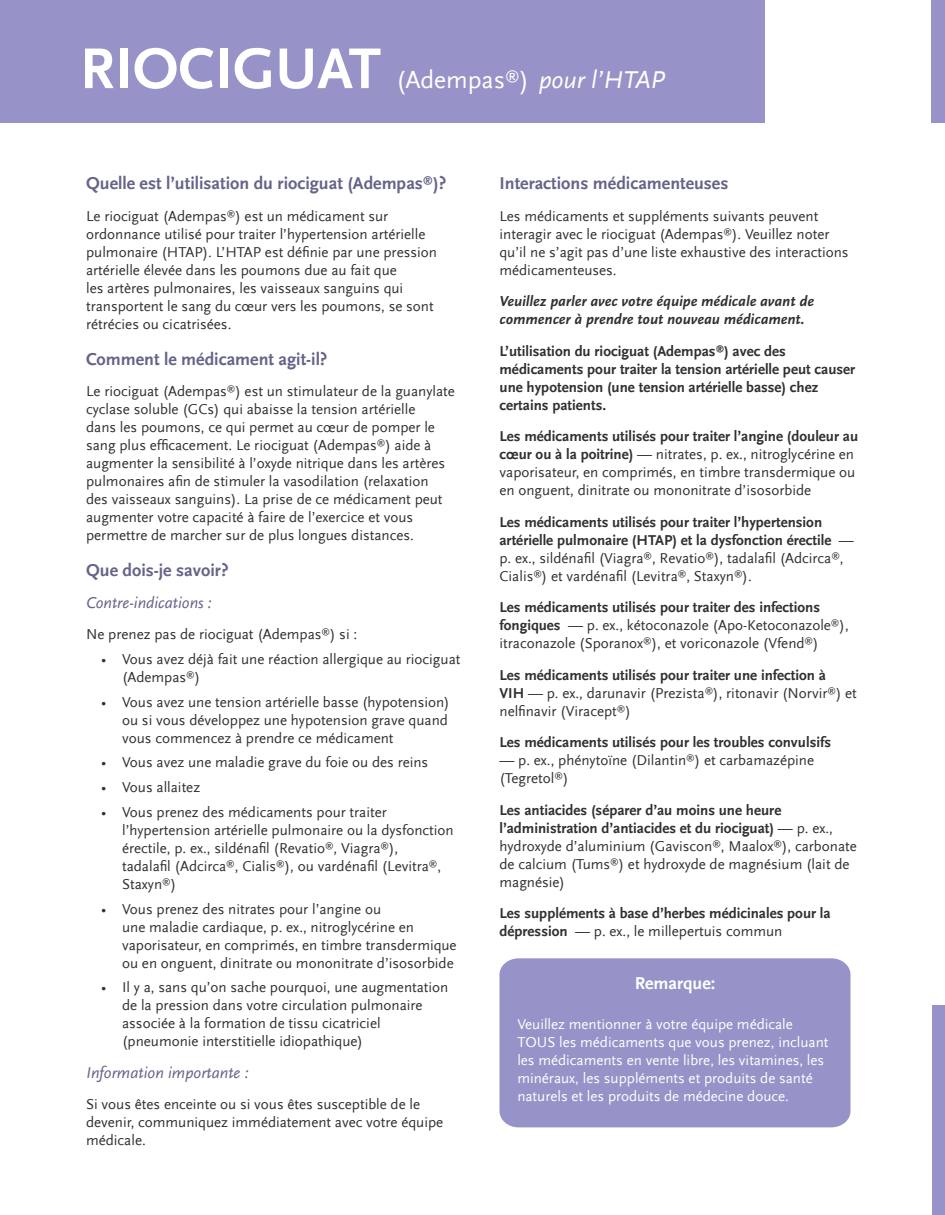
<style>
.page{position:relative;width:945px;height:1215px;background:#fff}
.page>*{position:absolute;margin:0;border:0;box-sizing:border-box;transform-origin:0 0}
.t1{font:700 60px "Scala Sans";color:#fff}
.t2{font:italic 25.5px "Scala Sans";color:#fff}
.text{font:700 18px "Scala Sans";color:#656489}
.t3{font:700 18px "Scala Sans";color:#fff}
.subheaders{font:italic 16.5px "Scala Sans";color:#656489}
.text-2{font:15px/18px "Scala Sans";color:#312f30}
.text-3{font:700 15px/18px "Scala Sans";color:#312f30}
.t4{font:15px/18px "Scala Sans";color:#fff}
.text-4{font:italic 700 15px/18px "Scala Sans OT";color:#312f30}
.s1{font-style:normal}
.s2{font-weight:700}
.s3{font-weight:400}
</style>
<div class="page">
<div style="left:0;top:0;width:764px;height:123px;background:#9793c8"></div>
<div style="left:932px;top:0;width:13px;height:123px;background:#9793c8"></div>
<div style="left:499px;top:958px;width:351px;height:169px;background:#9693c8"></div>
<div style="left:932px;top:1006px;width:13px;height:209px;background:#9793c8"></div>
<p class="t1" style="left:80px;top:36px;width:303px">RIOCIGUAT</p>
<p class="t2" style="left:396px;top:66px;width:270px"><span class="s1">(Adempas</span><sup>®</sup><span class="s1">)</span> pour l’HTAP</p>
<p class="text" style="left:86px;top:174px;width:362px">Quelle est l’utilisation du riociguat (Adempas<sup>®</sup>)?</p>
<p class="text-2" style="left:86px;top:207px;width:352px">Le riociguat (Adempas<sup>®</sup>) est un médicament sur ordonnance utilisé pour traiter l’hypertension artérielle pulmonaire (HTAP). L’HTAP est définie par une pression artérielle élevée dans les poumons due au fait que<br>les artères pulmonaires, les vaisseaux sanguins qui transportent le sang du cœur vers les poumons, se sont rétrécies ou cicatrisées.</p>
<p class="text" style="left:86px;top:349px;width:243px">Comment le médicament agit-il?</p>
<p class="text-2" style="left:86px;top:382px;width:370px">Le riociguat (Adempas<sup>®</sup>) est un stimulateur de la guanylate cyclase soluble (GCs) qui abaisse la tension artérielle<br>dans les poumons, ce qui permet au cœur de pomper le sang plus efficacement. Le riociguat (Adempas<sup>®</sup>) aide à augmenter la sensibilité à l’oxyde nitrique dans les artères pulmonaires afin de stimuler la vasodilation (relaxation<br>des vaisseaux sanguins). La prise de ce médicament peut augmenter votre capacité à faire de l’exercice et vous permettre de marcher sur de plus longues distances.</p>
<p class="text" style="left:86px;top:561px;width:144px">Que dois-je savoir?</p>
<p class="subheaders" style="left:86px;top:593px;width:128px">Contre-indications :</p>
<p class="text-2" style="left:86px;top:625px;width:273px">Ne prenez pas de riociguat (Adempas<sup>®</sup>) si :</p>
<p class="text-2" style="left:122px;top:650px;width:340px;text-indent:-21px">• Vous avez déjà fait une réaction allergique au riociguat (Adempas<sup>®</sup>)</p>
<p class="text-2" style="left:122px;top:693px;width:329px;text-align:justify;text-indent:-21px">• Vous avez une tension artérielle basse (hypotension) ou si vous développez une hypotension grave quand vous commencez à prendre ce médicament</p>
<p class="text-2" style="left:101px;top:754px;width:329px">• Vous avez une maladie grave du foie ou des reins</p>
<p class="text-2" style="left:101px;top:778px;width:101px">• Vous allaitez</p>
<p class="text-2" style="left:122px;top:803px;width:333px;text-indent:-21px">• Vous prenez des médicaments pour traiter l’hypertension artérielle pulmonaire ou la dysfonction érectile, p. ex., sildénafil (Revatio<sup>®</sup>, Viagra<sup>®</sup>),<br>tadalafil (Adcirca<sup>®</sup>, Cialis<sup>®</sup>), ou vardénafil (Levitra<sup>®</sup>, Staxyn<sup>®</sup>)</p>
<p class="text-2" style="left:122px;top:900px;width:336px;text-indent:-21px">• Vous prenez des nitrates pour l’angine ou<br>une maladie cardiaque, p. ex., nitroglycérine en vaporisateur, en comprimés, en timbre transdermique ou en onguent, dinitrate ou mononitrate d’isosorbide</p>
<p class="text-2" style="left:122px;top:979px;width:328px;text-indent:-21px">• Il y a, sans qu’on sache pourquoi, une augmentation de la pression dans votre circulation pulmonaire associée à la formation de tissu cicatriciel (pneumonie interstitielle idiopathique)</p>
<p class="subheaders" style="left:86px;top:1063px;width:164px">Information importante :</p>
<p class="text-2" style="left:86px;top:1096px;width:359px">Si vous êtes enceinte ou si vous êtes susceptible de le devenir, communiquez immédiatement avec votre équipe médicale.</p>
<p class="text" style="left:500px;top:174px;width:230px">Interactions médicamenteuses</p>
<p class="text-2" style="left:500px;top:207px;width:351px">Les médicaments et suppléments suivants peuvent interagir avec le riociguat (Adempas<sup>®</sup>). Veuillez noter qu’il ne s’agit pas d’une liste exhaustive des interactions médicamenteuses.</p>
<p class="text-4" style="left:500px;top:292px;width:316px">Veuillez parler avec votre équipe médicale avant de commencer à prendre tout nouveau médicament.</p>
<p class="text-3" style="left:500px;top:342px;width:357px">L’utilisation du riociguat (Adempas<sup>®</sup>) avec des médicaments pour traiter la tension artérielle peut causer une hypotension (une tension artérielle basse) chez certains patients.</p>
<p class="text-2" style="left:500px;top:427px;width:360px"><span class="s2">Les médicaments utilisés pour traiter l’angine (douleur au cœur ou à la poitrine)</span> — nitrates, p. ex., nitroglycérine en vaporisateur, en comprimés, en timbre transdermique ou en onguent, dinitrate ou mononitrate d’isosorbide</p>
<p class="text-3" style="left:500px;top:513px;width:356px">Les médicaments utilisés pour traiter l’hypertension artérielle pulmonaire (HTAP) et la dysfonction érectile <span class="s3">— p. ex., sildénafil (Viagra</span><sup>®</sup><span class="s3">, Revatio</span><sup>®</sup><span class="s3">), tadalafil (Adcirca</span><sup>®</sup><span class="s3">, Cialis</span><sup>®</sup><span class="s3">) et vardénafil (Levitra</span><sup>®</sup><span class="s3">, Staxyn</span><sup>®</sup><span class="s3">).</span></p>
<p class="text-2" style="left:500px;top:598px;width:351px"><span class="s2">Les médicaments utilisés pour traiter des infections fongiques</span> — p. ex., kétoconazole (Apo-Ketoconazole<sup>®</sup>), itraconazole (Sporanox<sup>®</sup>), et voriconazole (Vfend<sup>®</sup>)</p>
<p class="text-2" style="left:500px;top:666px;width:359px"><span class="s2">Les médicaments utilisés pour traiter une infection à<br>VIH</span> — p. ex., darunavir (Prezista<sup>®</sup>), ritonavir (Norvir<sup>®</sup>) et nelfinavir (Viracept<sup>®</sup>)</p>
<p class="text-3" style="left:500px;top:734px;width:333px">Les médicaments utilisés pour les troubles convulsifs</p>
<p class="text-2" style="left:500px;top:751px;width:316px">— p. ex., phénytoïne (Dilantin<sup>®</sup>) et carbamazépine (Tegretol<sup>®</sup>)</p>
<p class="text-2" style="left:499px;top:801px;width:359px"><span class="s2">Les antiacides (séparer d’au moins une heure l’administration d’antiacides et du riociguat)</span> — p. ex., hydroxyde d’aluminium (Gaviscon<sup>®</sup>, Maalox<sup>®</sup>), carbonate de calcium (Tums<sup>®</sup>) et hydroxyde de magnésium (lait de magnésie)</p>
<p class="text-3" style="left:499px;top:905px;width:333px">Les suppléments à base d’herbes médicinales pour la dépression <span class="s3">— p. ex., le millepertuis commun</span></p>
<p class="t3" style="left:635px;top:974px;width:82px">Remarque:</p>
<p class="t4" style="left:517px;top:1015px;width:313px">Veuillez mentionner à votre équipe médicale TOUS les médicaments que vous prenez, incluant les médicaments en vente libre, les vitamines, les minéraux, les suppléments et produits de santé naturels et les produits de médecine douce.</p>
</div>
